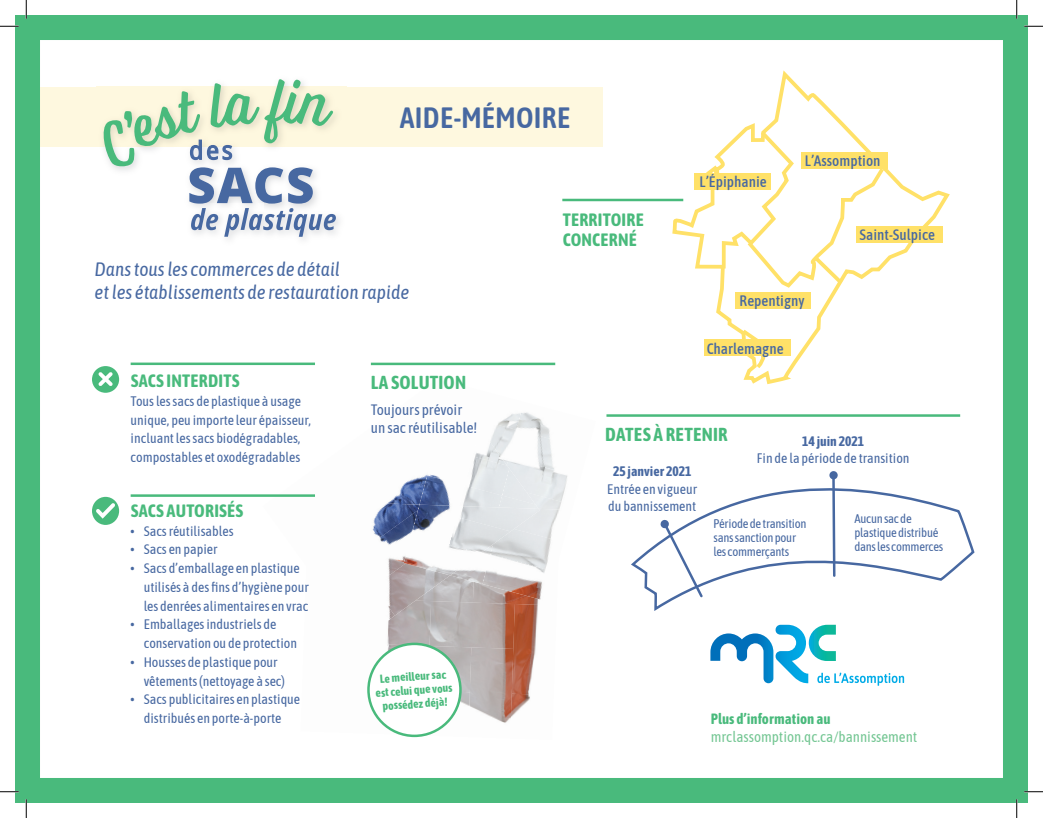
<style>
.page{position:relative;width:1043px;height:818px;background:#fff}
.page>*{position:absolute;margin:0;border:0;box-sizing:border-box;transform-origin:0 0}
.t1{font:600 29.25px "Asap Condensed";letter-spacing:.01em;color:#4768a1}
.t2{font:italic 19.25px/22.9px "Asap Condensed";color:#4768a1}
.t3{font:700 18.75px "Asap Condensed";letter-spacing:.01em;color:#49ba7c}
.t4{font:700 17.75px/20.1px "Asap Condensed";letter-spacing:.01em;color:#49ba7c}
.t5{font:500 15.12px "Asap Condensed";color:#4768a1}
.t6{font:15px/18px "Asap Condensed";color:#4768a1}
.t7{font:14.88px "Asap Condensed";color:#74c693}
.t8{font:700 14.88px "Asap Condensed";color:#49ba7c}
.t9{font:13.75px/18.8px "Asap Condensed";color:#4768a1}
.t10{font:700 13.75px "Asap Condensed";color:#4768a1}
.t11{font:12.5px/13.8px "Asap Condensed";letter-spacing:-.02em;color:#4768a1}
.t12{font:700 11.75px/13.8px "Asap Condensed";color:#49ba7c;text-align:center}
</style>
<div class="page">
<div style="left:15px;top:87px;width:587px;height:59px;background:#fef8df"></div>
<div style="left:15px;top:15px;width:1013px;height:787px;border:25px solid #49ba7c"></div>
<img style="left:450px;top:584px;width:23px;height:17px">
<img style="left:473px;top:584px;width:65px;height:20px">
<img style="left:387px;top:615px;width:42px;height:29px">
<img style="left:429px;top:601px;width:86px;height:46px">
<img style="left:511px;top:604px;width:27px;height:89px">
<img style="left:367px;top:652px;width:19px;height:31px">
<img style="left:386px;top:644px;width:85px;height:45px">
<img style="left:468px;top:647px;width:45px;height:76px">
<img style="left:367px;top:696px;width:17px;height:30px">
<img style="left:384px;top:689px;width:86px;height:48px">
<img style="left:510px;top:693px;width:20px;height:30px">
<img style="left:388px;top:477px;width:31px;height:26px">
<img style="left:380px;top:503px;width:39px;height:7px">
<img style="left:372px;top:510px;width:39px;height:53px">
<img style="left:372px;top:557px;width:23px;height:83px">
<img style="left:373px;top:563px;width:77px;height:52px">
<img style="left:524px;top:412px;width:25px;height:18px">
<img style="left:507px;top:413px;width:17px;height:16px">
<img style="left:537px;top:430px;width:15px;height:27px">
<img style="left:496px;top:418px;width:20px;height:29px">
<img style="left:509px;top:457px;width:59px;height:35px">
<img style="left:535px;top:492px;width:29px;height:17px">
<img style="left:539px;top:509px;width:21px;height:20px">
<img style="left:493px;top:529px;width:59px;height:25px">
<img style="left:450px;top:553px;width:43px;height:31px">
<img style="left:482px;top:554px;width:67px;height:47px">
<img style="left:480px;top:428px;width:27px;height:28px">
<img style="left:475px;top:453px;width:5px;height:3px">
<img style="left:509px;top:468px;width:26px;height:27px">
<img style="left:472px;top:456px;width:37px;height:39px">
<img style="left:427px;top:473px;width:45px;height:12px">
<img style="left:465px;top:485px;width:37px;height:21px">
<img style="left:419px;top:475px;width:46px;height:31px">
<img style="left:461px;top:506px;width:78px;height:25px">
<img style="left:411px;top:504px;width:49px;height:29px">
<img style="left:449px;top:517px;width:61px;height:36px">
<img style="left:404px;top:535px;width:76px;height:40px">
<svg style="left:670px;top:70px;width:280px;height:302px"></svg>
<svg style="left:720px;top:127px;width:167px;height:163px"></svg>
<svg style="left:738px;top:326px;width:29px;height:46px"></svg>
<div style="left:694px;top:173px;width:77px;height:17px;background:#ffe168"></div>
<div style="left:801px;top:152px;width:86px;height:17px;background:#ffe168"></div>
<div style="left:856px;top:227px;width:86px;height:16px;background:#ffe168"></div>
<div style="left:735px;top:293px;width:76px;height:16px;background:#ffe168"></div>
<div style="left:704px;top:339px;width:87px;height:17px;background:#ffe168"></div>
<svg style="left:92px;top:497px;width:27px;height:28px"></svg>
<svg style="left:92px;top:366px;width:27px;height:27px"></svg>
<svg style="left:631px;top:372px;width:344px;height:239px"></svg>
<svg style="left:831px;top:478px;width:5px;height:100px"></svg>
<div style="left:829px;top:471px;width:8px;height:8px;background:#4768a1;border-radius:50%"></div>
<svg style="left:660px;top:519px;width:44px;height:80px"></svg>
<svg style="left:100px;top:79px;width:236px;height:158px"></svg>
<hr style="left:131px;top:362px;width:184px;height:3px;background:#49ba7c">
<hr style="left:371px;top:362px;width:184px;height:3px;background:#49ba7c">
<hr style="left:562px;top:199px;width:121px;height:2px;background:#49ba7c">
<hr style="left:606px;top:414px;width:354px;height:3px;background:#49ba7c">
<hr style="left:131px;top:494px;width:184px;height:3px;background:#49ba7c">
<svg style="left:710px;top:624px;width:194px;height:61px"></svg>
<div style="left:368px;top:644px;width:92px;height:91px;background:#fff;border-radius:50%"></div>
<div style="left:367px;top:642px;width:94px;height:95px;border:2px solid #49ba7c;border-radius:50%"></div>
<svg style="left:0;top:25px;width:19px;height:2px"></svg>
<svg style="left:1024px;top:25px;width:18px;height:2px"></svg>
<svg style="left:0;top:790px;width:19px;height:2px"></svg>
<svg style="left:1024px;top:790px;width:18px;height:2px"></svg>
<svg style="left:25px;top:0;width:2px;height:19px"></svg>
<svg style="left:25px;top:799px;width:2px;height:19px"></svg>
<svg style="left:1015px;top:0;width:2px;height:19px"></svg>
<svg style="left:1015px;top:799px;width:2px;height:19px"></svg>
<h1 class="t1" style="left:400px;top:97px;width:172px">AIDE-MÉMOIRE</h1>
<h2 class="t2" style="left:95px;top:257px;width:316px">Dans tous les commerces de détail<br>et les établissements de restauration rapide</h2>
<p class="t4" style="left:562px;top:209px;width:83px">TERRITOIRE<br>CONCERNÉ</p>
<p class="t5" style="left:699px;top:171px;width:69px">L’Épiphanie</p>
<p class="t5" style="left:804px;top:150px;width:77px">L’Assomption</p>
<p class="t5" style="left:859px;top:224px;width:77px">Saint-Sulpice</p>
<p class="t5" style="left:739px;top:290px;width:66px">Repentigny</p>
<p class="t5" style="left:706px;top:337px;width:78px">Charlemagne</p>
<p class="t4" style="left:131px;top:370px;width:110px">SACS INTERDITS</p>
<p class="t9" style="left:131px;top:391px;width:182px">Tous les sacs de plastique à usage unique, peu importe leur épaisseur, incluant les sacs biodégradables, compostables et oxodégradables</p>
<p class="t4" style="left:131px;top:500px;width:114px">SACS AUTORISÉS</p>
<p class="t9" style="left:131px;top:520px;width:104px">• Sacs réutilisables</p>
<p class="t9" style="left:131px;top:539px;width:89px">• Sacs en papier</p>
<p class="t9" style="left:144px;top:558px;width:167px;text-indent:-13px">• Sacs d’emballage en plastique utilisés à des fins d’hygiène pour les denrées alimentaires en vrac</p>
<p class="t9" style="left:144px;top:614px;width:155px;text-indent:-13px">• Emballages industriels de conservation ou de protection</p>
<p class="t9" style="left:144px;top:652px;width:143px;text-indent:-13px">• Housses de plastique pour vêtements (nettoyage à sec)</p>
<p class="t9" style="left:131px;top:689px;width:171px;text-align:center">• Sacs publicitaires en plastique distribués en porte-à-porte</p>
<h3 class="t3" style="left:371px;top:370px;width:97px">LA SOLUTION</h3>
<p class="t6" style="left:371px;top:399px;width:108px">Toujours prévoir un sac réutilisable!</p>
<p class="t12" style="left:374px;top:671px;width:78px;rotate:-4deg">Le meilleur sac est celui que vous possédez déjà!</p>
<h3 class="t3" style="left:605px;top:421px;width:124px">DATES À RETENIR</h3>
<p class="t10" style="left:613px;top:462px;width:80px">25 janvier 2021</p>
<p class="t9" style="left:607px;top:479px;width:92px;line-height:17.5px">Entrée en vigueur du bannissement</p>
<p class="t10" style="left:802px;top:432px;width:63px">14 juin 2021</p>
<p class="t9" style="left:756px;top:448px;width:154px">Fin de la période de transition</p>
<p class="t11" style="left:713px;top:516px;width:94px">Période de transition sans sanction pour les commerçants</p>
<p class="t11" style="left:854px;top:511px;width:90px">Aucun sac de plastique distribué dans les commerces</p>
<p class="t8" style="left:711px;top:708px;width:121px">Plus d’information au</p>
<p class="t7" style="left:711px;top:726px;width:208px">mrclassomption.qc.ca/bannissement</p>
</div>
